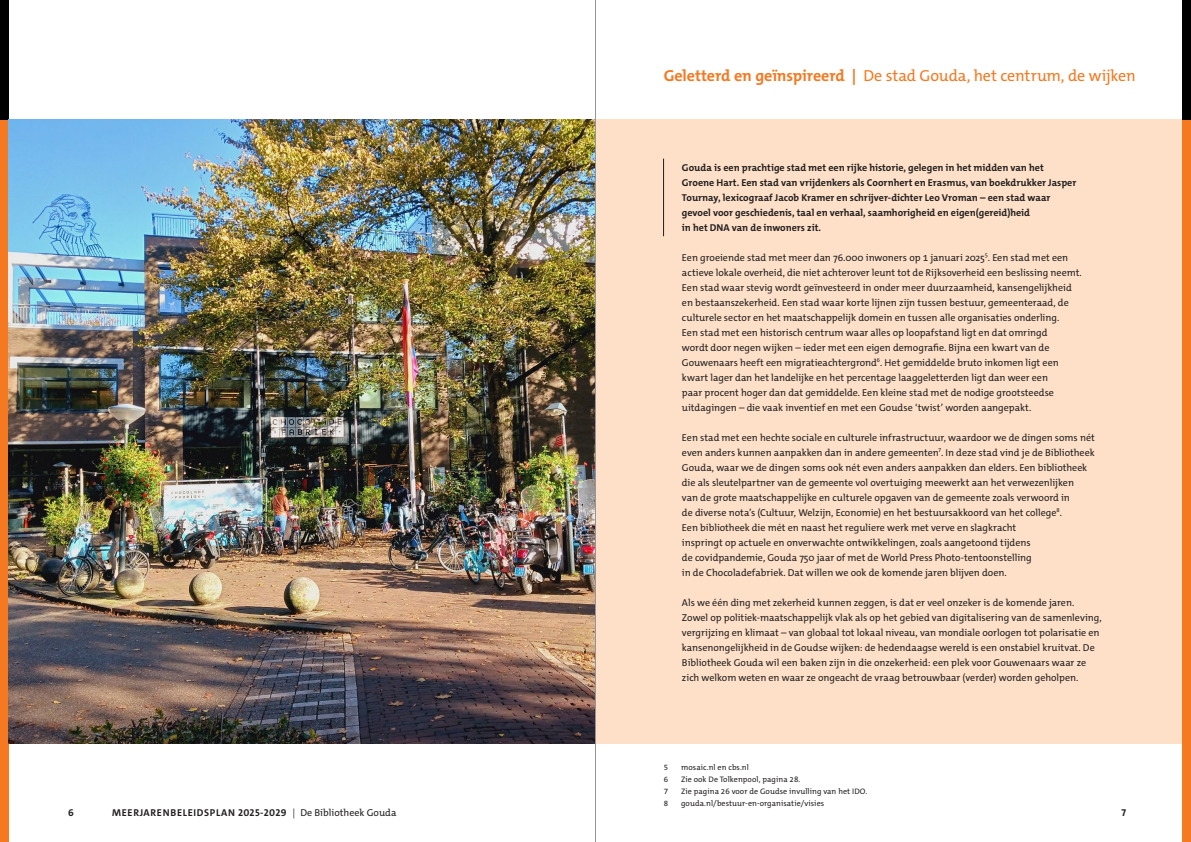
<style>
.page{position:relative;width:1191px;height:842px;background:#fff}
.page>*{position:absolute;margin:0;border:0;box-sizing:border-box;transform-origin:0 0}
.t1{font:16px "The Mix C5";letter-spacing:-.01em;color:#f47921}
.t2{font:10px/15px "The Mix C5";letter-spacing:-.005em;color:#231f20}
.t3{font:700 10px/15px "The Mix C5";color:#231f20}
.t4{font:700 10px "The Mix Trial";letter-spacing:.065em;color:#231f20}
.t5{font:8px "The Mix C5";letter-spacing:.01em;color:#231f20}
.s1{font-weight:700}
.s2{font-family:"Helvetica";font-weight:300}
.s3{font-weight:400}
</style>
<div class="page">
<div style="left:595px;top:119px;width:596px;height:625px;background:#fde0c7"></div>
<hr style="left:663px;top:159px;width:1px;height:77px;background:#231f20">
<div style="left:0;top:60px;width:9px;height:782px;background:#f47921"></div>
<div style="left:0;top:0;width:9px;height:119px;background:#000001"></div>
<img style="left:9px;top:119px;width:586px;height:625px">
<div style="left:1182px;top:60px;width:9px;height:782px;background:#f47921"></div>
<div style="left:1182px;top:0;width:9px;height:119px;background:#000001"></div>
<hr style="left:595px;top:0;width:1px;height:842px;background:#939598">
<p class="t1" style="left:664px;top:65px;width:473px"><span class="s1">Geletterd en geïnspireerd |</span> De stad Gouda, het centrum, de wijken</p>
<p class="t3" style="left:682px;top:160px;width:396px">Gouda is een prachtige stad met een rijke historie, gelegen in het midden van het Groene Hart. Een stad van vrijdenkers als Coornhert en Erasmus, van boekdrukker Jasper Tournay, lexicograaf Jacob Kramer en schrijver-dichter Leo Vroman – een stad waar gevoel voor geschiedenis, taal en verhaal, saamhorigheid en eigen(gereid)heid</p>
<p class="t3" style="left:682px;top:220px;width:141px">in het DNA van de inwoners zit.</p>
<p class="t2" style="left:682px;top:250px;width:401px">Een groeiende stad met meer dan 76.000 inwoners op 1 januari 2025<sup>5</sup>. Een stad met een actieve lokale overheid, die niet achterover leunt tot de Rijksoverheid een beslissing neemt.<br>Een stad waar stevig wordt geïnvesteerd in onder meer duurzaamheid, kansengelijkheid en bestaanszekerheid. Een stad waar korte lijnen zijn tussen bestuur, gemeenteraad, de culturele sector en het maatschappelijk domein en tussen alle organisaties onderling.</p>
<p class="t2" style="left:682px;top:325px;width:378px">Een stad met een historisch centrum waar alles op loopafstand ligt en dat omringd wordt door negen wijken – ieder met een eigen demografie. Bijna een kwart van de Gouwenaars heeft een migratieachtergrond<sup>6</sup>. Het gemiddelde bruto inkomen ligt een kwart lager dan het landelijke en het percentage laaggeletterden ligt dan weer een paar procent hoger dan dat gemiddelde. Een kleine stad met de nodige grootsteedse uitdagingen – die vaak inventief en met een Goudse ‘twist’ worden aangepakt.</p>
<p class="t2" style="left:682px;top:430px;width:414px">Een stad met een hechte sociale en culturele infrastructuur, waardoor we de dingen soms nét even anders kunnen aanpakken dan in andere gemeenten<sup>7</sup>. In deze stad vind je de Bibliotheek Gouda, waar we de dingen soms ook nét even anders aanpakken dan elders. Een bibliotheek die als sleutelpartner van de gemeente vol overtuiging meewerkt aan het verwezenlijken<br>van de grote maatschappelijke en culturele opgaven van de gemeente zoals verwoord in<br>de diverse nota’s (Cultuur, Welzijn, Economie) en het bestuursakkoord van het college<sup>8</sup>.</p>
<p class="t2" style="left:682px;top:520px;width:351px">Een bibliotheek die mét en naast het reguliere werk met verve en slagkracht inspringt op actuele en onverwachte ontwikkelingen, zoals aangetoond tijdens de covidpandemie, Gouda 750 jaar of met de World Press Photo-tentoonstelling in de Chocoladefabriek. Dat willen we ook de komende jaren blijven doen.</p>
<p class="t2" style="left:682px;top:595px;width:421px">Als we één ding met zekerheid kunnen zeggen, is dat er veel onzeker is de komende jaren.<br>Zowel op politiek-maatschappelijk vlak als op het gebied van digitalisering van de samenleving, vergrijzing en klimaat – van globaal tot lokaal niveau, van mondiale oorlogen tot polarisatie en kansenongelijkheid in de Goudse wijken: de hedendaagse wereld is een onstabiel kruitvat. De Bibliotheek Gouda wil een baken zijn in die onzekerheid: een plek voor Gouwenaars waar ze zich welkom weten en waar ze ongeacht de vraag betrouwbaar (verder) worden geholpen.</p>
<p class="t5" style="left:664px;top:763px;width:6px">5</p>
<p class="t5" style="left:681px;top:763px;width:69px">mosaic.nl en cbs.nl</p>
<p class="t5" style="left:664px;top:775px;width:6px">6</p>
<p class="t5" style="left:681px;top:775px;width:121px">Zie ook De Tolkenpool, pagina 28.</p>
<p class="t5" style="left:664px;top:787px;width:6px">7</p>
<p class="t5" style="left:681px;top:787px;width:188px">Zie pagina 26 voor de Goudse invulling van het IDO.</p>
<p class="t5" style="left:664px;top:799px;width:6px">8</p>
<p class="t5" style="left:681px;top:799px;width:145px">gouda.nl/bestuur-en-organisatie/visies</p>
<p class="t4" style="left:68px;top:808px;width:7px">6</p>
<p class="t4" style="left:112px;top:808px;width:286px">MEERJARENBELEIDSPLAN 2025-2029 <span class="s2">|</span> <span class="s3">De Bibliotheek Gouda</span></p>
<p class="t4" style="left:1121px;top:808px;width:6px">7</p>
</div>
